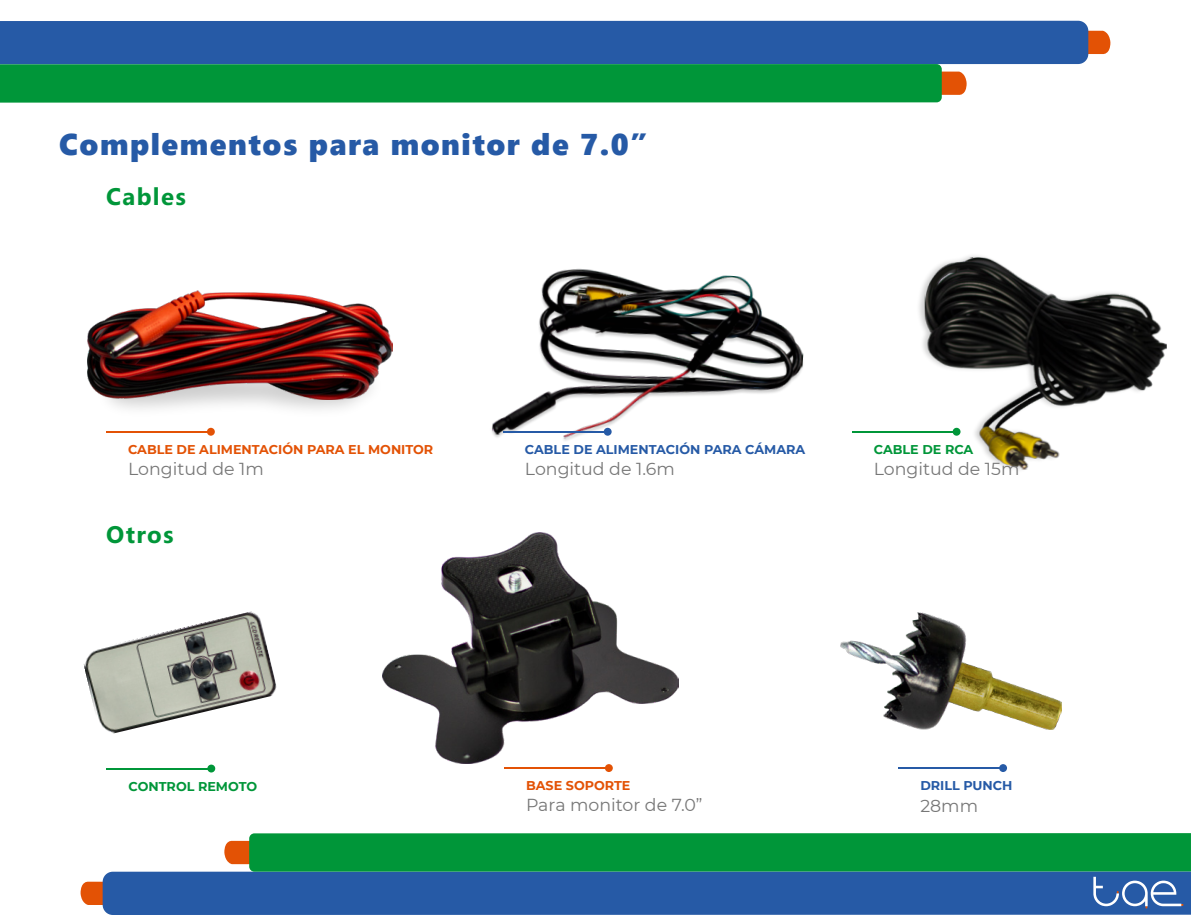
<style>
.page{position:relative;width:1191px;height:915px;background:#fff}
.page>*{position:absolute;margin:0;border:0;box-sizing:border-box;transform-origin:0 0}
.t1{font:30px "Segoe UI Black";letter-spacing:.05em;color:#265aa6}
.t2{font:700 24px "Segoe";letter-spacing:.055em;color:#009639}
.t3{font:17.4px "Montserrat";color:#777}
.t4{font:700 12.75px "Montserrat";color:#e35205}
.t5{font:700 12.75px "Montserrat";color:#265aa6}
.t6{font:700 12.75px "Montserrat";color:#009639}
</style>
<div class="page">
<img style="left:840px;top:612px;width:127px;height:117px">
<svg style="left:948px;top:662px;width:113px;height:67px"></svg>
<img style="left:83px;top:611px;width:194px;height:123px">
<img style="left:383px;top:532px;width:295px;height:231px">
<img style="left:109px;top:399px;width:252px;height:11px">
<img style="left:88px;top:291px;width:304px;height:108px">
<img style="left:492px;top:268px;width:312px;height:173px">
<img style="left:924px;top:255px;width:243px;height:215px">
<img style="left:930px;top:266px;width:27px;height:21px">
<svg style="left:1088px;top:31px;width:22px;height:23px"></svg>
<div style="left:0;top:21px;width:1088px;height:43px;background:#265aa6"></div>
<svg style="left:0;top:64px;width:966px;height:39px;background:#0a973d"></svg>
<svg style="left:81px;top:881px;width:22px;height:23px"></svg>
<div style="left:103px;top:871px;width:1088px;height:43px;background:#265aa6"></div>
<svg style="left:224px;top:833px;width:967px;height:75px;background:#197b70"></svg>
<svg style="left:952px;top:427px;width:8px;height:8px"></svg>
<hr style="left:852px;top:431px;width:104px;height:1px;background:#009639">
<svg style="left:605px;top:763px;width:8px;height:8px"></svg>
<hr style="left:504px;top:767px;width:105px;height:1px;background:#e35205">
<svg style="left:999px;top:763px;width:8px;height:8px"></svg>
<hr style="left:898px;top:767px;width:105px;height:1px;background:#265aa6">
<svg style="left:207px;top:427px;width:8px;height:8px"></svg>
<hr style="left:106px;top:431px;width:105px;height:1px;background:#e35205">
<div style="left:604px;top:427px;width:7px;height:8px;background:#265aa6;border-radius:50%"></div>
<hr style="left:503px;top:431px;width:104px;height:1px;background:#265aa6">
<div style="left:207px;top:764px;width:8px;height:8px;background:#009639;border-radius:50%"></div>
<hr style="left:107px;top:767px;width:104px;height:2px;background:#009639">
<h1 class="t1" style="left:59px;top:123px;width:590px">Complementos para monitor de 7.0”</h1>
<h2 class="t2" style="left:106px;top:179px;width:81px">Cables</h2>
<p class="t4" style="left:128px;top:439px;width:307px">CABLE DE ALIMENTACIÓN PARA EL MONITOR</p>
<p class="t5" style="left:525px;top:439px;width:282px">CABLE DE ALIMENTACIÓN PARA CÁMARA</p>
<p class="t3" style="left:525px;top:457px;width:151px">Longitud de 1.6m</p>
<p class="t3" style="left:128px;top:456px;width:137px">Longitud de 1m</p>
<h2 class="t2" style="left:106px;top:517px;width:69px">Otros</h2>
<p class="t6" style="left:874px;top:440px;width:101px">CABLE DE RCA</p>
<p class="t3" style="left:874px;top:456px;width:147px">Longitud de 15m</p>
<p class="t6" style="left:129px;top:776px;width:130px">CONTROL REMOTO</p>
<p class="t4" style="left:526px;top:775px;width:106px">BASE SOPORTE</p>
<p class="t5" style="left:920px;top:775px;width:94px">DRILL PUNCH</p>
<p class="t3" style="left:920px;top:793px;width:59px">28mm</p>
<p class="t3" style="left:526px;top:792px;width:178px">Para monitor de 7.0”</p>
</div>
